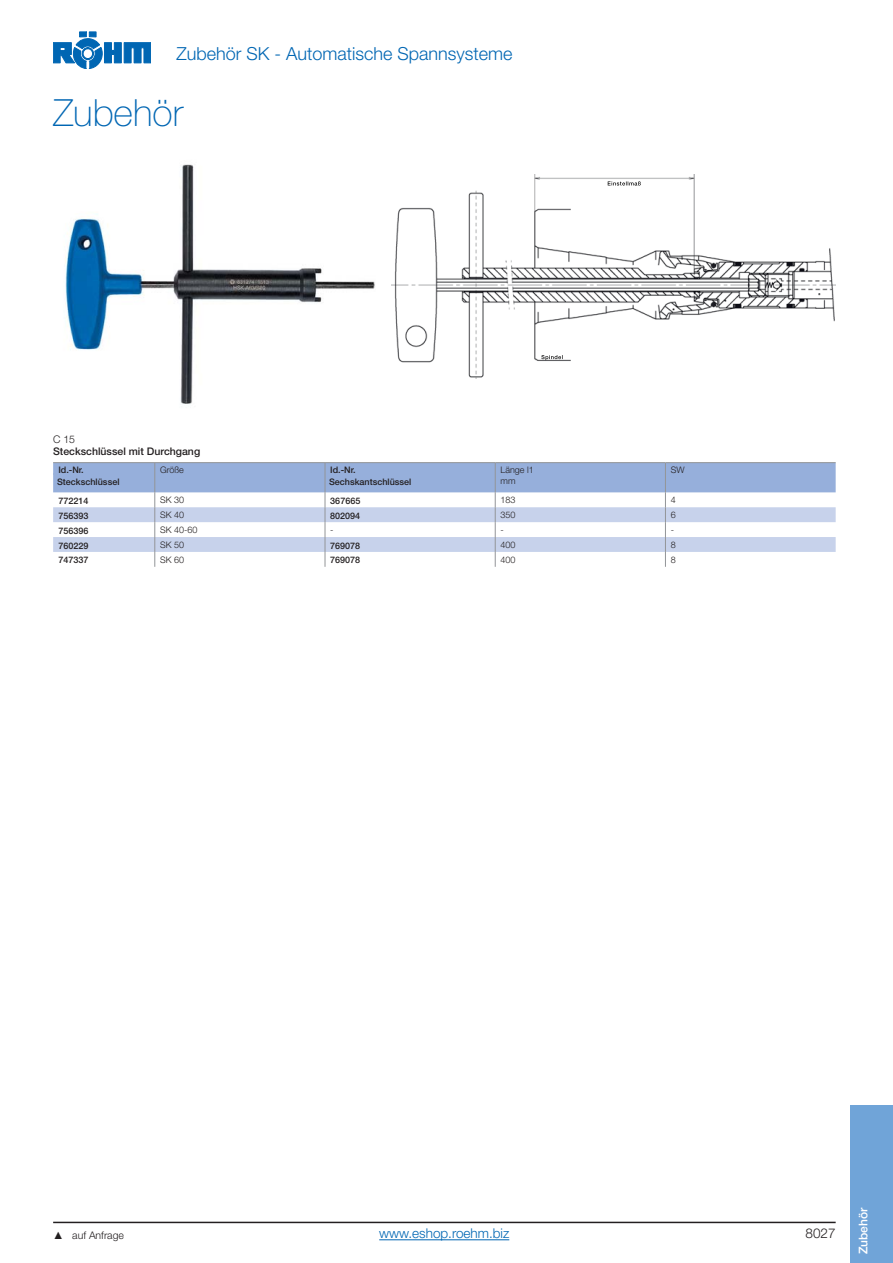
<style>
.page{position:relative;width:893px;height:1263px;background:#fff}
.page>*{position:absolute;margin:0;border:0;box-sizing:border-box;transform-origin:0 0}
.t1{font:100 37.5px "Helvetica Neue LT Std";color:#0066b3}
.t2{font:300 18px "Helvetica Neue LT Std";color:#0066b3}
.t3{font:300 13.5px "Helvetica Neue LT Std";color:#0066b3}
.t4{font:300 13.5px "Helvetica Neue LT Std";color:#231f20}
.t5{font:500 12px "Helvetica Neue LT Std";color:#fff}
.t6{font:500 10.5px "Helvetica Neue LT Std";color:#231f20}
.t7{font:300 10.5px "Helvetica Neue LT Std";color:#231f20}
.t8{font:500 9px/12px "Helvetica Neue LT Std";color:#231f20}
.t9{font:300 9px/10.5px "Helvetica Neue LT Std";color:#231f20}
</style>
<div class="page">
<svg style="left:53px;top:32px;width:98px;height:37px"></svg>
<div style="left:82px;top:48px;width:12px;height:12px;border:1px solid #0066b3;border-radius:50%"></div>
<div style="left:83px;top:49px;width:10px;height:10px;border:1px solid #0066b3;border-radius:50%"></div>
<hr style="left:53px;top:1222px;width:783px;height:1px;background:#231f20">
<div style="left:850px;top:1105px;width:43px;height:158px;background:#70a4d8"></div>
<img style="left:65px;top:164px;width:310px;height:240px">
<img style="left:392px;top:174px;width:444px;height:205px">
<img style="left:541px;top:355px;width:21px;height:5px">
<img style="left:608px;top:181px;width:33px;height:5px">
<hr style="left:379px;top:1239px;width:130px;height:1px;background:#0066b3">
<hr style="left:53px;top:462px;width:272px;height:1px;background:#939598">
<hr style="left:325px;top:462px;width:170px;height:1px;background:#939598">
<hr style="left:495px;top:462px;width:170px;height:1px;background:#939598">
<hr style="left:665px;top:462px;width:171px;height:1px;background:#939598">
<svg style="left:53px;top:463px;width:783px;height:104px"></svg>
<h2 class="t2" style="left:176px;top:47px;width:338px">Zubehör SK - Automatische Spannsysteme</h2>
<h1 class="t1" style="left:53px;top:100px;width:131px">Zubehör</h1>
<p class="t7" style="left:53px;top:436px;width:23px">C 15</p>
<p class="t6" style="left:53px;top:448px;width:149px">Steckschlüssel mit Durchgang</p>
<p class="t8" style="left:57px;top:465px;width:64px">Id.-Nr.<br>Steckschlüssel</p>
<p class="t9" style="left:160px;top:466px;width:25px">Größe</p>
<p class="t8" style="left:329px;top:465px;width:84px">Id.-Nr.<br>Sechskantschlüssel</p>
<p class="t9" style="left:500px;top:466px;width:35px">Länge l1 mm</p>
<p class="t9" style="left:671px;top:466px;width:15px">SW</p>
<p class="t8" style="left:58px;top:495px;width:32px">772214</p>
<p class="t9" style="left:160px;top:495px;width:26px">SK 30</p>
<p class="t8" style="left:330px;top:495px;width:32px">367665</p>
<p class="t9" style="left:500px;top:495px;width:17px">183</p>
<p class="t9" style="left:671px;top:495px;width:7px">4</p>
<p class="t8" style="left:58px;top:510px;width:32px">756393</p>
<p class="t9" style="left:160px;top:510px;width:26px">SK 40</p>
<p class="t8" style="left:330px;top:510px;width:32px">802094</p>
<p class="t9" style="left:500px;top:510px;width:17px">350</p>
<p class="t9" style="left:671px;top:510px;width:7px">6</p>
<p class="t8" style="left:58px;top:525px;width:32px">756396</p>
<p class="t9" style="left:160px;top:525px;width:39px">SK 40-60</p>
<p class="t9" style="left:330px;top:525px;width:5px">-</p>
<p class="t9" style="left:500px;top:525px;width:5px">-</p>
<p class="t9" style="left:671px;top:525px;width:5px">-</p>
<p class="t8" style="left:58px;top:540px;width:32px">760229</p>
<p class="t9" style="left:160px;top:540px;width:26px">SK 50</p>
<p class="t8" style="left:330px;top:540px;width:32px">769078</p>
<p class="t9" style="left:500px;top:540px;width:17px">400</p>
<p class="t9" style="left:671px;top:540px;width:7px">8</p>
<p class="t8" style="left:58px;top:555px;width:32px">747337</p>
<p class="t9" style="left:160px;top:555px;width:26px">SK 60</p>
<p class="t8" style="left:330px;top:555px;width:32px">769078</p>
<p class="t9" style="left:500px;top:555px;width:17px">400</p>
<p class="t9" style="left:671px;top:555px;width:7px">8</p>
<p class="t7" style="left:72px;top:1231px;width:53px">auf Anfrage</p>
<h3 class="t3" style="left:379px;top:1229px;width:132px">www.eshop.roehm.biz</h3>
<h3 class="t4" style="left:805px;top:1229px;width:32px">8027</h3>
<h3 class="t5" style="left:859px;top:1254px;width:48px;rotate:-90deg">Zubehör</h3>
</div>
